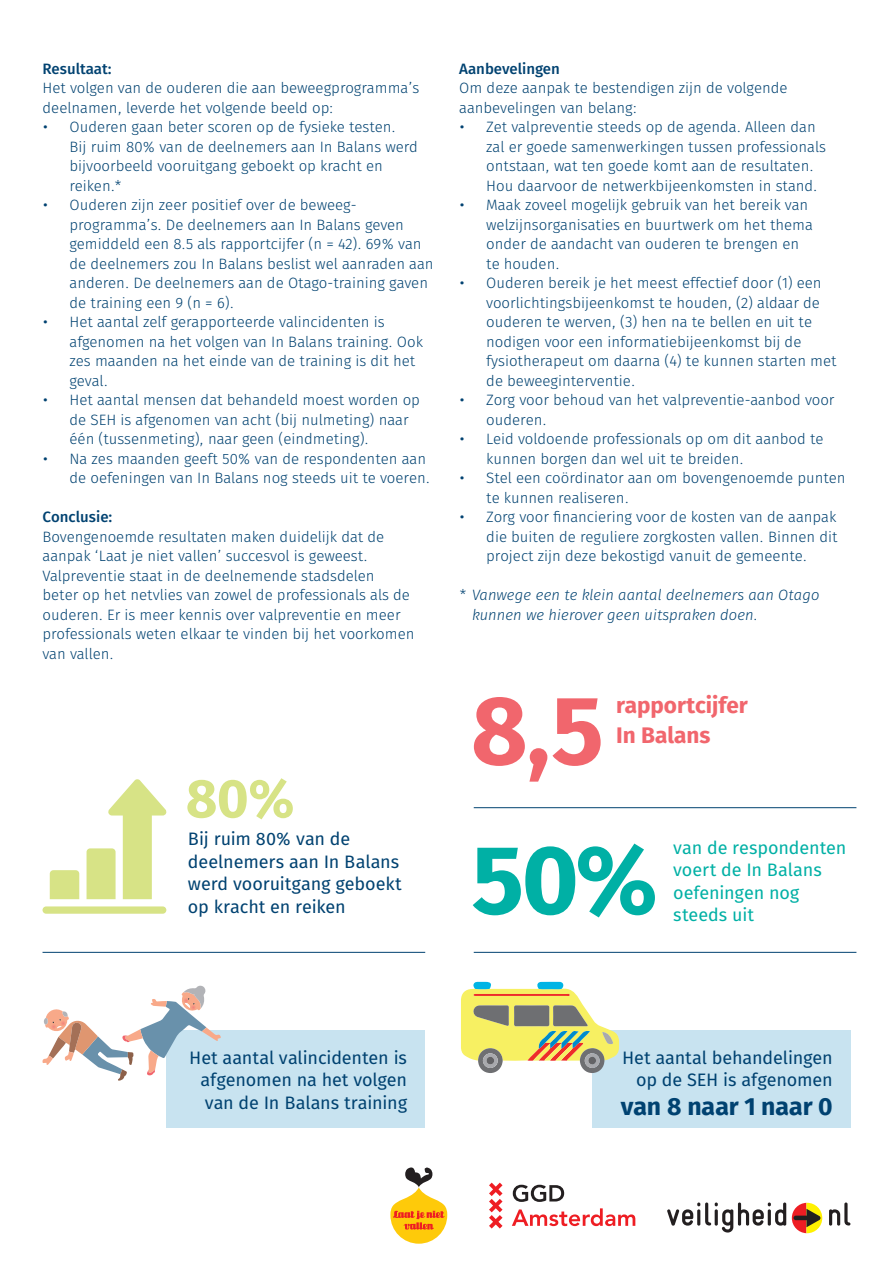
<style>
.page{position:relative;width:893px;height:1263px;background:#fff}
.page>*{position:absolute;margin:0;border:0;box-sizing:border-box;transform-origin:0 0}
.t1{font:700 97.5px "Fira Sans OT";color:#f1666d}
.t2{font:700 97.5px "Fira Sans OT";color:#00b0a5}
.t3{font:700 54.3px "Fira Sans OT";color:#d7e386}
.t4{font:700 24.75px "Fira Sans OT";color:#004271}
.t5{font:700 22.5px/30.8px "Fira Sans OT";color:#f1666d}
.t6{font:18px/22.5px "Fira Sans OT";letter-spacing:-.01em;color:#004271;text-align:justify}
.t7{font:18px/22.5px "Fira Sans OT";letter-spacing:-.005em;color:#00b0a5}
.t8{font:15px/19.5px "Fira Sans OT Light";color:#004271}
.t9{font:italic 15px/19.5px "Fira Sans OT Light";color:#004271}
.t10{font:15px "Fira Sans OT Medium";color:#004271}
</style>
<div class="page">
<div style="left:166px;top:1031px;width:259px;height:97px;background:#c8e3f0"></div>
<div style="left:592px;top:1031px;width:258px;height:97px;background:#c8e3f0"></div>
<svg style="left:667px;top:1202px;width:119px;height:30px"></svg>
<svg style="left:829px;top:1202px;width:21px;height:23px"></svg>
<svg style="left:792px;top:1203px;width:30px;height:30px"></svg>
<svg style="left:489px;top:1182px;width:13px;height:46px"></svg>
<svg style="left:512px;top:1208px;width:123px;height:18px"></svg>
<svg style="left:513px;top:1185px;width:51px;height:17px"></svg>
<div style="left:43px;top:906px;width:123px;height:8px;background:#d7e386;border-radius:4px"></div>
<svg style="left:50px;top:870px;width:29px;height:29px"></svg>
<svg style="left:87px;top:779px;width:80px;height:120px"></svg>
<svg style="left:461px;top:982px;width:158px;height:91px"></svg>
<div style="left:588px;top:1057px;width:8px;height:7px;background:#636366;border-radius:50%"></div>
<div style="left:486px;top:1057px;width:8px;height:7px;background:#636366;border-radius:50%"></div>
<svg style="left:42px;top:985px;width:179px;height:96px"></svg>
<hr style="left:43px;top:952px;width:382px;height:1px;background:#004271">
<hr style="left:474px;top:952px;width:382px;height:1px;background:#004271">
<hr style="left:474px;top:807px;width:382px;height:1px;background:#004271">
<svg style="left:390px;top:1167px;width:57px;height:77px"></svg>
<p class="t10" style="left:43px;top:58px;width:71px">Resultaat:</p>
<p class="t8" style="left:43px;top:79px;width:378px">Het volgen van de ouderen die aan beweegprogramma’s deelnamen, leverde het volgende beeld op:</p>
<p class="t8" style="left:70px;top:118px;width:350px;text-indent:-27px">• Ouderen gaan beter scoren op de fysieke testen.<br>Bij ruim 80% van de deelnemers aan In Balans werd bijvoorbeeld vooruitgang geboekt op kracht en reiken.*</p>
<p class="t8" style="left:70px;top:196px;width:366px;text-indent:-27px">• Ouderen zijn zeer positief over de beweeg&shy;programma’s. De deelnemers aan In Balans geven gemiddeld een 8.5 als rapportcijfer (n = 42). 69% van de deelnemers zou In Balans beslist wel aanraden aan anderen. De deelnemers aan de Otago-training gaven de training een 9 (n = 6).</p>
<p class="t8" style="left:70px;top:313px;width:355px;text-indent:-27px">• Het aantal zelf gerapporteerde valincidenten is afgenomen na het volgen van In Balans training. Ook zes maanden na het einde van de training is dit het geval.</p>
<p class="t8" style="left:70px;top:391px;width:352px;text-indent:-27px">• Het aantal mensen dat behandeld moest worden op de SEH is afgenomen van acht (bij nulmeting) naar één (tussenmeting), naar geen (eindmeting).</p>
<p class="t8" style="left:43px;top:450px;width:389px;text-align:right">• Na zes maanden geeft 50% van de respondenten aan de oefeningen van In Balans nog steeds uit te voeren.</p>
<p class="t10" style="left:43px;top:506px;width:71px">Conclusie:</p>
<p class="t8" style="left:43px;top:528px;width:374px">Bovengenoemde resultaten maken duidelijk dat de aanpak ‘Laat je niet vallen’ succesvol is geweest.<br>Valpreventie staat in de deelnemende stadsdelen<br>beter op het netvlies van zowel de professionals als de ouderen. Er is meer kennis over valpreventie en meer professionals weten elkaar te vinden bij het voorkomen van vallen.</p>
<h2 class="t3" style="left:186px;top:760px;width:111px">80%</h2>
<p class="t6" style="left:188px;top:829px;width:215px;text-align:left">Bij ruim 80% van de deelnemers aan In Balans werd vooruitgang geboekt op kracht en reiken</p>
<p class="t10" style="left:459px;top:58px;width:102px">Aanbevelingen</p>
<p class="t8" style="left:459px;top:79px;width:330px">Om deze aanpak te bestendigen zijn de volgende aanbevelingen van belang:</p>
<p class="t8" style="left:486px;top:118px;width:341px;text-indent:-27px">• Zet valpreventie steeds op de agenda. Alleen dan zal er goede samenwerkingen tussen professionals ontstaan, wat ten goede komt aan de resultaten.<br>Hou daarvoor de netwerkbijeenkomsten in stand.</p>
<p class="t8" style="left:486px;top:196px;width:328px;text-indent:-27px">• Maak zoveel mogelijk gebruik van het bereik van welzijnsorganisaties en buurtwerk om het thema onder de aandacht van ouderen te brengen en te houden.</p>
<p class="t8" style="left:486px;top:274px;width:352px;text-indent:-27px">• Ouderen bereik je het meest effectief door (1) een voorlichtingsbijeenkomst te houden, (2) aldaar de ouderen te werven, (3) hen na te bellen en uit te nodigen voor een informatiebijeenkomst bij de fysiotherapeut om daarna (4) te kunnen starten met de beweeginterventie.</p>
<p class="t8" style="left:486px;top:391px;width:350px;text-indent:-27px">• Zorg voor behoud van het valpreventie-aanbod voor ouderen.</p>
<p class="t8" style="left:486px;top:430px;width:339px;text-indent:-27px">• Leid voldoende professionals op om dit aanbod te kunnen borgen dan wel uit te breiden.</p>
<p class="t8" style="left:486px;top:469px;width:361px;text-indent:-27px">• Stel een coördinator aan om bovengenoemde punten te kunnen realiseren.</p>
<p class="t8" style="left:486px;top:508px;width:353px;text-align:justify;text-indent:-27px">• Zorg voor financiering voor de kosten van de aanpak die buiten de reguliere zorgkosten vallen. Binnen dit project zijn deze bekostigd vanuit de gemeente.</p>
<p class="t9" style="left:472px;top:586px;width:349px;text-indent:-13px">* Vanwege een te klein aantal deelnemers aan Otago kunnen we hierover geen uitspraken doen.</p>
<h1 class="t1" style="left:471px;top:662px;width:134px">8,5</h1>
<h3 class="t5" style="left:616px;top:691px;width:133px">rapportcijfer<br>In Balans</h3>
<h1 class="t2" style="left:471px;top:811px;width:189px">50%</h1>
<p class="t7" style="left:673px;top:837px;width:175px">van de respondenten voert de In Balans oefeningen nog steeds uit</p>
<p class="t6" style="left:200px;top:1047px;width:208px;text-indent:-11px">Het aantal valincidenten is afgenomen na het volgen van de In Balans training</p>
<p class="t6" style="left:622px;top:1047px;width:212px;text-align:right">Het aantal behandelingen op de SEH is afgenomen</p>
<h3 class="t4" style="left:621px;top:1089px;width:214px">van 8 naar 1 naar 0</h3>
</div>
